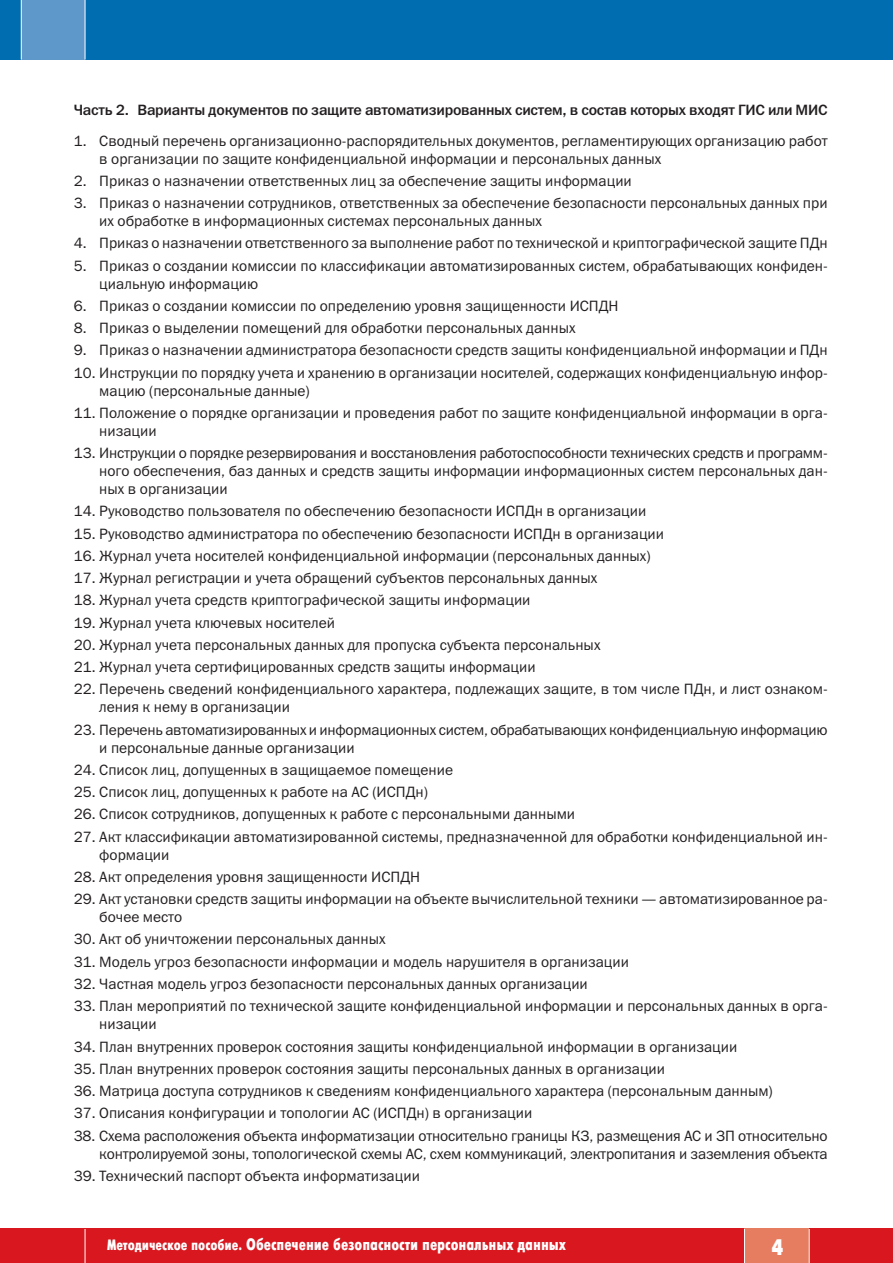
<style>
.page{position:relative;width:893px;height:1263px;background:#fff}
.page>*{position:absolute;margin:0;border:0;box-sizing:border-box;transform-origin:0 0}
.t1{font:700 22.5px "Futuris X Cond C";color:#fff}
.t2{font:16.5px "Futuris X Cond C";letter-spacing:-.005em;color:#fff}
.t3{font:15px/18px "Franklin Gothic Book C";color:#231f20}
.t4{font:15px "Franklin Gothic Medium C";letter-spacing:-.02em;color:#231f20}
.s1{font-size:15px}
</style>
<div class="page">
<div style="left:0;top:0;width:893px;height:60px;background:#006db0"></div>
<div style="left:22px;top:0;width:63px;height:60px;background:#5e97ca"></div>
<div style="left:0;top:1229px;width:893px;height:34px;background:#d8171f"></div>
<div style="left:744px;top:1229px;width:65px;height:34px;background:#e77d60"></div>
<hr style="left:21px;top:0;width:1px;height:60px;background:#fff">
<hr style="left:85px;top:0;width:1px;height:60px;background:#fff">
<hr style="left:744px;top:1229px;width:1px;height:34px;background:#fff">
<hr style="left:809px;top:1229px;width:1px;height:34px;background:#fff">
<hr style="left:85px;top:1229px;width:1px;height:34px;background:#fff">
<p class="t4" style="left:74px;top:101px;width:755px">Часть 2. Варианты документов по защите автоматизированных систем, в состав которых входят ГИС или МИС</p>
<p class="t3" style="left:99px;top:131px;width:730px;text-indent:-26px">1. Сводный перечень организационно-распорядительных документов, регламентирующих организацию работ в организации по защите конфиденциальной информации и персональных данных</p>
<p class="t3" style="left:74px;top:172px;width:560px">2. Приказ о назначении ответственных лиц за обеспечение защиты информации</p>
<p class="t3" style="left:99px;top:194px;width:730px;text-indent:-26px">3. Приказ о назначении сотрудников, ответственных за обеспечение безопасности персональных данных при их обработке в информационных системах персональных данных</p>
<p class="t3" style="left:74px;top:234px;width:755px">4. Приказ о назначении ответственного за выполнение работ по технической и криптографической защите ПДн</p>
<p class="t3" style="left:99px;top:256px;width:730px;text-indent:-26px">5. Приказ о создании комиссии по классификации автоматизированных систем, обрабатывающих конфиден&shy;циальную информацию</p>
<p class="t3" style="left:74px;top:297px;width:546px">6. Приказ о создании комиссии по определению уровня защищенности ИСПДН</p>
<p class="t3" style="left:74px;top:319px;width:503px">8. Приказ о выделении помещений для обработки персональных данных</p>
<p class="t3" style="left:74px;top:341px;width:755px">9. Приказ о назначении администратора безопасности средств защиты конфиденциальной информации и ПДн</p>
<p class="t3" style="left:99px;top:363px;width:730px;text-indent:-26px">10. Инструкции по порядку учета и хранению в организации носителей, содержащих конфиденциальную инфор&shy;мацию (персональные данные)</p>
<p class="t3" style="left:99px;top:404px;width:730px;text-indent:-26px">11. Положение о порядке организации и проведения работ по защите конфиденциальной информации в орга&shy;низации</p>
<p class="t3" style="left:99px;top:444px;width:730px;text-align:justify;text-indent:-26px">13. Инструкции о порядке резервирования и восстановления работоспособности технических средств и программ&shy;ного обеспечения, баз данных и средств защиты информации информационных систем персональных дан&shy;ных в организации</p>
<p class="t3" style="left:74px;top:502px;width:574px">14. Руководство пользователя по обеспечению безопасности ИСПДн в организации</p>
<p class="t3" style="left:74px;top:524px;width:592px">15. Руководство администратора по обеспечению безопасности ИСПДн в организации</p>
<p class="t3" style="left:74px;top:547px;width:578px">16. Журнал учета носителей конфиденциальной информации (персональных данных)</p>
<p class="t3" style="left:74px;top:569px;width:525px">17. Журнал регистрации и учета обращений субъектов персональных данных</p>
<p class="t3" style="left:74px;top:591px;width:458px">18. Журнал учета средств криптографической защиты информации</p>
<p class="t3" style="left:74px;top:613px;width:263px">19. Журнал учета ключевых носителей</p>
<p class="t3" style="left:74px;top:636px;width:528px">20. Журнал учета персональных данных для пропуска субъекта персональных</p>
<p class="t3" style="left:74px;top:658px;width:463px">21. Журнал учета сертифицированных средств защиты информации</p>
<p class="t3" style="left:99px;top:680px;width:730px;text-indent:-26px">22. Перечень сведений конфиденциального характера, подлежащих защите, в том числе ПДн, и лист ознаком&shy;ления к нему в организации</p>
<p class="t3" style="left:99px;top:720px;width:730px;text-indent:-26px">23. Перечень автоматизированных и информационных систем, обрабатывающих конфиденциальную информацию и персональные данные организации</p>
<p class="t3" style="left:74px;top:761px;width:381px">24. Список лиц, допущенных в защищаемое помещение</p>
<p class="t3" style="left:74px;top:783px;width:356px">25. Список лиц, допущенных к работе на АС (ИСПДн)</p>
<p class="t3" style="left:74px;top:805px;width:503px">26. Список сотрудников, допущенных к работе с персональными данными</p>
<p class="t3" style="left:99px;top:827px;width:730px;text-indent:-26px">27. Акт классификации автоматизированной системы, предназначенной для обработки конфиденциальной ин&shy;формации</p>
<p class="t3" style="left:74px;top:868px;width:348px">28. Акт определения уровня защищенности ИСПДН</p>
<p class="t3" style="left:99px;top:890px;width:730px;text-indent:-26px">29. Акт установки средств защиты информации на объекте вычислительной техники — автоматизированное ра&shy;бочее место</p>
<p class="t3" style="left:74px;top:930px;width:313px">30. Акт об уничтожении персональных данных</p>
<p class="t3" style="left:74px;top:952px;width:557px">31. Модель угроз безопасности информации и модель нарушителя в организации</p>
<p class="t3" style="left:74px;top:975px;width:516px">32. Частная модель угроз безопасности персональных данных организации</p>
<p class="t3" style="left:99px;top:997px;width:730px;text-indent:-26px">33. План мероприятий по технической защите конфиденциальной информации и персональных данных в орга&shy;низации</p>
<p class="t3" style="left:74px;top:1037px;width:665px">34. План внутренних проверок состояния защиты конфиденциальной информации в организации</p>
<p class="t3" style="left:74px;top:1059px;width:593px">35. План внутренних проверок состояния защиты персональных данных в организации</p>
<p class="t3" style="left:74px;top:1082px;width:700px">36. Матрица доступа сотрудников к сведениям конфиденциального характера (персональным данным)</p>
<p class="t3" style="left:74px;top:1104px;width:460px">37. Описания конфигурации и топологии АС (ИСПДн) в организации</p>
<p class="t3" style="left:74px;top:1126px;width:755px;text-align:right">38. Схема расположения объекта информатизации относительно границы КЗ, размещения АС и ЗП относительно контролируемой зоны, топологической схемы АС, схем коммуникаций, электропитания и заземления объекта</p>
<p class="t3" style="left:74px;top:1166px;width:348px">39. Технический паспорт объекта информатизации</p>
<p class="t2" style="left:107px;top:1235px;width:460px"><span class="s1">Методическое пособие.</span> Обеспечение безопасности персональных данных</p>
<h1 class="t1" style="left:772px;top:1234px;width:13px">4</h1>
</div>
